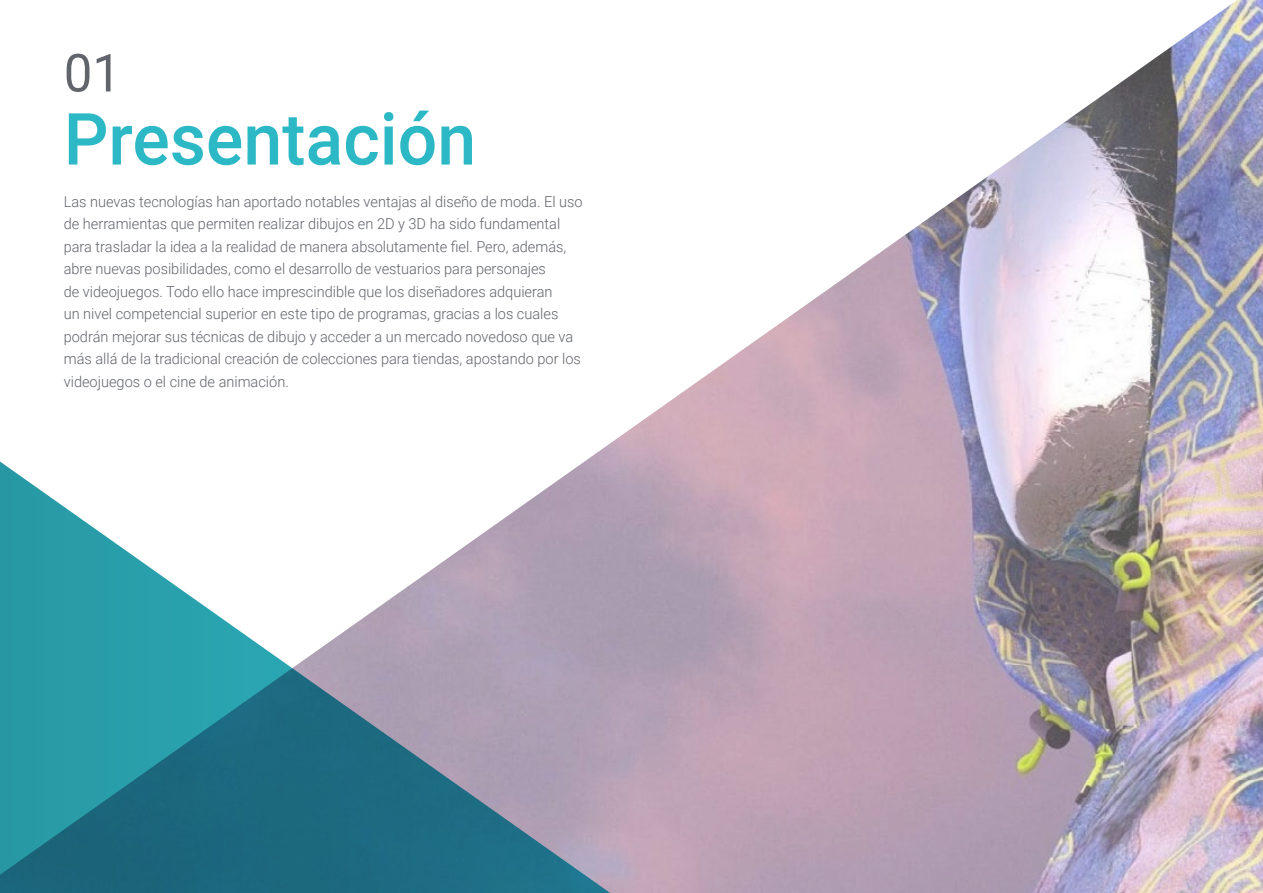
<style>
.page{position:relative;width:1263px;height:893px;background:#fff}
.page>*{position:absolute;margin:0;border:0;box-sizing:border-box;transform-origin:0 0}
.t1{font:500 72px "Roboto";color:#2db8c5}
.t2{font:52.5px "Roboto";color:#61646a}
.t3{font:300 15px/22.5px "Roboto";color:#61646a}
</style>
<div class="page">
<img style="left:607px;top:0;width:656px;height:893px">
<svg style="left:0;top:446px;width:640px;height:447px"></svg>
<h2 class="t2" style="left:64px;top:36px;width:59px">01</h2>
<h1 class="t1" style="left:64px;top:89px;width:414px">Presentación</h1>
<p class="t3" style="left:64px;top:190px;width:520px">Las nuevas tecnologías han aportado notables ventajas al diseño de moda. El uso de herramientas que permiten realizar dibujos en 2D y 3D ha sido fundamental para trasladar la idea a la realidad de manera absolutamente fiel. Pero, además, abre nuevas posibilidades, como el desarrollo de vestuarios para personajes<br>de videojuegos. Todo ello hace imprescindible que los diseñadores adquieran<br>un nivel competencial superior en este tipo de programas, gracias a los cuales podrán mejorar sus técnicas de dibujo y acceder a un mercado novedoso que va más allá de la tradicional creación de colecciones para tiendas, apostando por los videojuegos o el cine de animación.</p>
</div>
